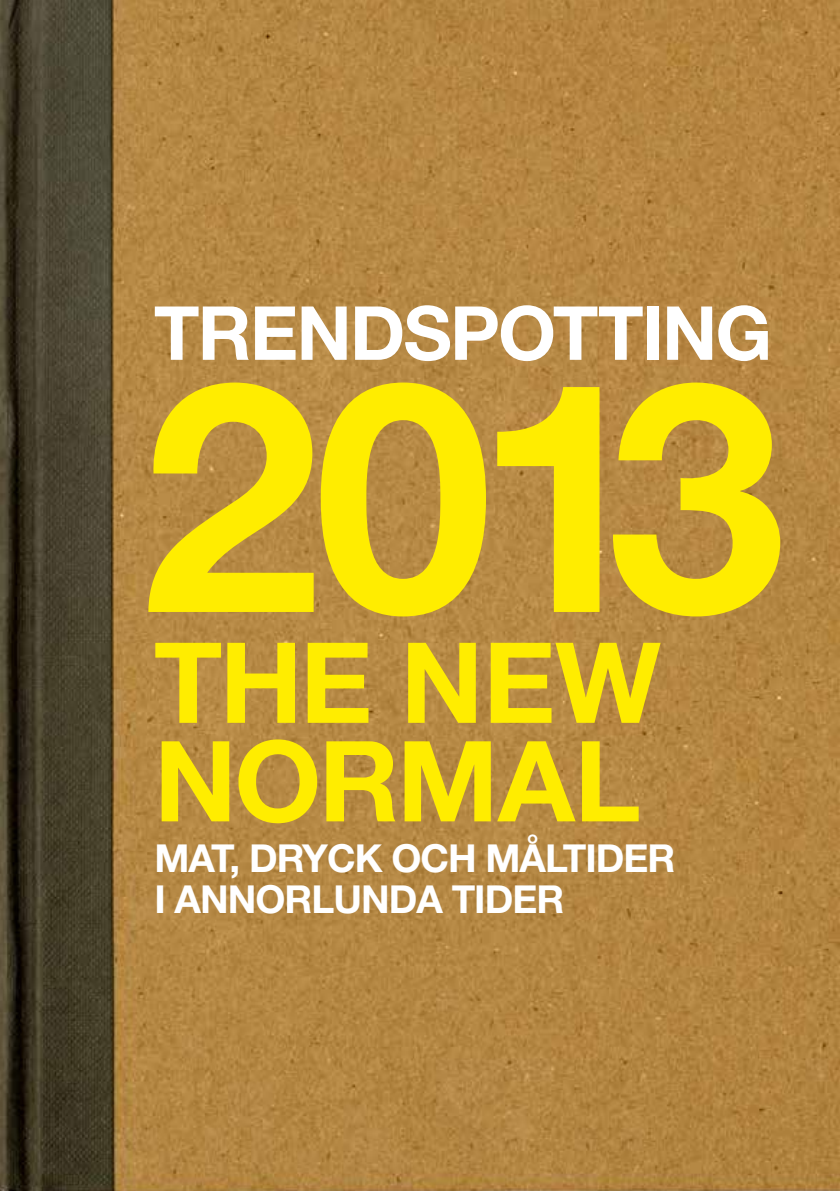
<style>
.page{position:relative;width:840px;height:1191px;background:#fff}
.page>*{position:absolute;margin:0;border:0;box-sizing:border-box;transform-origin:0 0}
.t1{font:700 112px/98.4px "Helvetica Neue";letter-spacing:-.025em;color:#ffed00}
.t2{font:700 74.6px "Helvetica Neue";letter-spacing:-.025em;color:#fff}
.t3{font:700 38.6px/41px "Helvetica Neue";letter-spacing:-.025em;color:#fff}
</style>
<div class="page">
<img style="left:1px;top:0;width:838px;height:1191px">
<img style="left:0;top:0;width:1px;height:1191px">
<svg style="left:148px;top:382px;width:631px;height:234px;background:#dbbc21"></svg>
<h2 class="t2" style="left:154px;top:287px;width:619px">TRENDSPOTTING</h2>
<h1 class="t1" style="left:154px;top:631px;width:508px">THE NEW<br>NORMAL</h1>
<p class="t3" style="left:154px;top:837px;width:522px">MAT, DRYCK OCH MÅLTIDER<br>I ANNORLUNDA TIDER</p>
</div>
